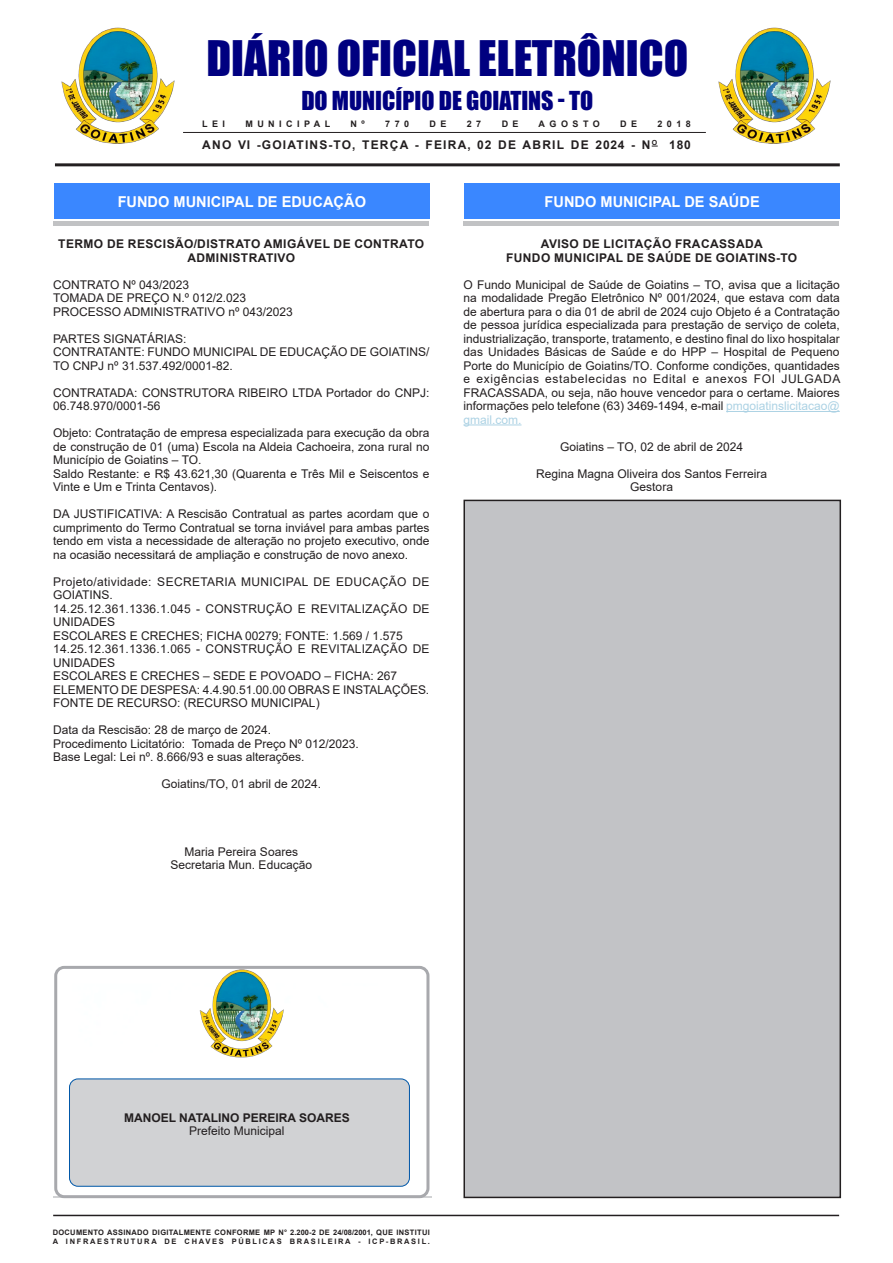
<style>
.page{position:relative;width:893px;height:1263px;background:#fff}
.page>*{position:absolute;margin:0;border:0;box-sizing:border-box;transform-origin:0 0}
.t1{font:45px "Impact";color:#000080}
.t2{font:24px "Impact";color:#000080}
.Chancela{font:700 15px "Arial";color:#fff}
.SEM_PARAGRAFO{font:12px/13.5px "Arial";color:#231f20}
.TITULOS{font:700 12px/13.5px "Arial";letter-spacing:.035em;color:#231f20;text-align:center}
.CARGO{font:12px "Arial";color:#231f20}
.SEM_PARAGRAFO-2{font:12px/13.5px "Arial";letter-spacing:.03em;color:#231f20}
.CIDADE{font:12px "Arial";color:#231f20}
.TITULOS-2{font:700 12px "Arial";letter-spacing:.1em;color:#231f20}
.NOME{font:700 12px "Arial";color:#231f20}
.NOME-2{font:700 9px "Arial";letter-spacing:.495em;color:#231f20}
.t3{font:700 7.5px "Arial";letter-spacing:.04em;color:#231f20}
.t4{font:700 7.5px "Arial";letter-spacing:.225em;color:#231f20}
.s1{color:#acd2e4}
</style>
<div class="page">
<hr style="left:53px;top:1215px;width:786px;height:1px;background:#231f20">
<hr style="left:55px;top:163px;width:785px;height:3px;background:#231f20">
<hr style="left:183px;top:132px;width:523px;height:1px;background:#231f20">
<div style="left:53px;top:189px;width:375px;height:37px;background:#c1c2c4"></div>
<div style="left:53px;top:186px;width:375px;height:35px;background:#fff"></div>
<div style="left:54px;top:184px;width:375px;height:35px;background:#3a87ff"></div>
<hr style="left:53px;top:1197px;width:379px;height:1px;background:#d1d2d4">
<img style="left:56px;top:967px;width:372px;height:230px">
<div style="left:54px;top:966px;width:375px;height:232px;border:3px solid #a8a9ad;border-radius:9px"></div>
<div style="left:70px;top:1079px;width:339px;height:107px;background:#d1d2d4;border-radius:9px"></div>
<div style="left:69px;top:1079px;width:341px;height:107px;border:1px solid #0057a8;border-radius:9px"></div>
<img style="left:198px;top:968px;width:88px;height:91px">
<img style="left:718px;top:27px;width:113px;height:117px">
<div style="left:464px;top:500px;width:376px;height:697px;background:#c2c3c6"></div>
<div style="left:463px;top:500px;width:378px;height:698px;border:2px solid #231f20"></div>
<img style="left:61px;top:27px;width:114px;height:117px">
<div style="left:463px;top:189px;width:376px;height:37px;background:#c1c2c4"></div>
<div style="left:463px;top:186px;width:376px;height:35px;background:#fff"></div>
<div style="left:465px;top:184px;width:375px;height:35px;background:#3a87ff"></div>
<hr style="left:726px;top:411px;width:114px;height:1px;background:#acd2e4">
<hr style="left:463px;top:424px;width:58px;height:1px;background:#acd2e4">
<p class="t1" style="left:206px;top:23px;width:483px">DIÁRIO OFICIAL ELETRÔNICO</p>
<p class="t2" style="left:301px;top:82px;width:294px">DO MUNICÍPIO DE GOIATINS - TO</p>
<p class="NOME-2" style="left:202px;top:117px;width:24px">LEI</p>
<p class="NOME-2" style="left:245px;top:117px;width:87px">MUNICIPAL</p>
<p class="NOME-2" style="left:351px;top:117px;width:16px">N º</p>
<p class="NOME-2" style="left:385px;top:117px;width:25px">770</p>
<p class="NOME-2" style="left:429px;top:117px;width:18px">D E</p>
<p class="NOME-2" style="left:467px;top:117px;width:16px">2 7</p>
<p class="NOME-2" style="left:502px;top:117px;width:18px">D E</p>
<p class="NOME-2" style="left:539px;top:117px;width:63px">AGOSTO</p>
<p class="NOME-2" style="left:620px;top:117px;width:18px">D E</p>
<p class="NOME-2" style="left:657px;top:117px;width:35px">2018</p>
<p class="TITULOS-2" style="left:202px;top:137px;width:490px">ANO VI -GOIATINS-TO, TERÇA - FEIRA, 02 DE ABRIL DE 2024 - N<sup>O</sup> 180</p>
<p class="Chancela" style="left:118px;top:191px;width:250px">FUNDO MUNICIPAL DE EDUCAÇÃO</p>
<p class="TITULOS" style="left:58px;top:237px;width:367px">TERMO DE RESCISÃO/DISTRATO AMIGÁVEL DE CONTRATO<br>ADMINISTRATIVO</p>
<p class="SEM_PARAGRAFO" style="left:53px;top:278px;width:137px">CONTRATO Nº 043/2023</p>
<p class="SEM_PARAGRAFO" style="left:53px;top:291px;width:194px">TOMADA DE PREÇO N.º 012/2.023</p>
<p class="SEM_PARAGRAFO" style="left:53px;top:305px;width:241px">PROCESSO ADMINISTRATIVO nº 043/2023</p>
<p class="SEM_PARAGRAFO" style="left:53px;top:332px;width:135px">PARTES SIGNATÁRIAS:</p>
<p class="SEM_PARAGRAFO" style="left:53px;top:345px;width:378px">CONTRATANTE: FUNDO MUNICIPAL DE EDUCAÇÃO DE GOIATINS/<br>TO CNPJ nº 31.537.492/0001-82.</p>
<p class="SEM_PARAGRAFO" style="left:53px;top:386px;width:378px">CONTRATADA: CONSTRUTORA RIBEIRO LTDA Portador do CNPJ:<br>06.748.970/0001-56</p>
<p class="SEM_PARAGRAFO" style="left:53px;top:426px;width:378px;text-align:justify">Objeto: Contratação de empresa especializada para execução da obra de construção de 01 (uma) Escola na Aldeia Cachoeira, zona rural no Município de Goiatins – TO.</p>
<p class="SEM_PARAGRAFO" style="left:53px;top:467px;width:378px">Saldo Restante: e R$ 43.621,30 (Quarenta e Três Mil e Seiscentos e<br>Vinte e Um e Trinta Centavos).</p>
<p class="SEM_PARAGRAFO" style="left:53px;top:507px;width:378px;text-align:justify">DA JUSTIFICATIVA: A Rescisão Contratual as partes acordam que o cumprimento do Termo Contratual se torna inviável para ambas partes tendo em vista a necessidade de alteração no projeto executivo, onde na ocasião necessitará de ampliação e construção de novo anexo.</p>
<p class="SEM_PARAGRAFO-2" style="left:53px;top:575px;width:378px">Projeto/atividade: SECRETARIA MUNICIPAL DE EDUCAÇÃO DE<br>GOIATINS.</p>
<p class="SEM_PARAGRAFO" style="left:53px;top:602px;width:378px">14.25.12.361.1336.1.045 - CONSTRUÇÃO E REVITALIZAÇÃO DE<br>UNIDADES</p>
<p class="SEM_PARAGRAFO" style="left:53px;top:629px;width:351px">ESCOLARES E CRECHES; FICHA 00279; FONTE: 1.569 / 1.575</p>
<p class="SEM_PARAGRAFO" style="left:53px;top:642px;width:378px">14.25.12.361.1336.1.065 - CONSTRUÇÃO E REVITALIZAÇÃO DE<br>UNIDADES</p>
<p class="SEM_PARAGRAFO" style="left:53px;top:669px;width:346px">ESCOLARES E CRECHES – SEDE E POVOADO – FICHA: 267</p>
<p class="SEM_PARAGRAFO" style="left:53px;top:683px;width:378px">ELEMENTO DE DESPESA: 4.4.90.51.00.00 OBRAS E INSTALAÇÕES.</p>
<p class="SEM_PARAGRAFO" style="left:53px;top:696px;width:268px">FONTE DE RECURSO: (RECURSO MUNICIPAL)</p>
<p class="SEM_PARAGRAFO" style="left:53px;top:723px;width:220px">Data da Rescisão: 28 de março de 2024.</p>
<p class="SEM_PARAGRAFO" style="left:53px;top:737px;width:307px">Procedimento Licitatório: Tomada de Preço Nº 012/2023.</p>
<p class="SEM_PARAGRAFO" style="left:53px;top:750px;width:253px">Base Legal: Lei nº. 8.666/93 e suas alterações.</p>
<p class="CIDADE" style="left:161px;top:776px;width:161px">Goiatins/TO, 01 abril de 2024.</p>
<p class="CARGO" style="left:185px;top:843px;width:115px">Maria Pereira Soares</p>
<p class="CARGO" style="left:171px;top:857px;width:143px">Secretaria Mun. Educação</p>
<p class="Chancela" style="left:545px;top:191px;width:217px">FUNDO MUNICIPAL DE SAÚDE</p>
<p class="TITULOS" style="left:541px;top:237px;width:224px">AVISO DE LICITAÇÃO FRACASSADA</p>
<p class="TITULOS" style="left:506px;top:251px;width:293px">FUNDO MUNICIPAL DE SAÚDE DE GOIATINS-TO</p>
<p class="SEM_PARAGRAFO" style="left:463px;top:278px;width:379px;text-align:justify">O Fundo Municipal de Saúde de Goiatins – TO, avisa que a licitação na modalidade Pregão Eletrônico Nº 001/2024, que estava com data de abertura para o dia 01 de abril de 2024 cujo Objeto é a Contratação de pessoa jurídica especializada para prestação de serviço de coleta, industrialização, transporte, tratamento, e destino final do lixo hospitalar das Unidades Básicas de Saúde e do HPP – Hospital de Pequeno Porte do Município de Goiatins/TO. Conforme condições, quantidades e exigências estabelecidas no Edital e anexos FOI JULGADA FRACASSADA, ou seja, não houve vencedor para o certame. Maiores informações pelo telefone (63) 3469-1494, e-mail <span class="s1">pmgoiatinslicitacao@ gmail.com.</span></p>
<p class="CIDADE" style="left:560px;top:438px;width:184px">Goiatins – TO, 02 de abril de 2024</p>
<p class="CARGO" style="left:536px;top:465px;width:232px">Regina Magna Oliveira dos Santos Ferreira</p>
<p class="CARGO" style="left:630px;top:479px;width:44px">Gestora</p>
<p class="NOME" style="left:124px;top:1109px;width:227px">MANOEL NATALINO PEREIRA SOARES</p>
<p class="CARGO" style="left:189px;top:1123px;width:97px">Prefeito Municipal</p>
<p class="t3" style="left:53px;top:1227px;width:379px">DOCUMENTO ASSINADO DIGITALMENTE CONFORME MP N° 2.200-2 DE 24/08/2001, QUE INSTITUI</p>
<p class="t4" style="left:53px;top:1236px;width:379px">A INFRAESTRUTURA DE CHAVES PÚBLICAS BRASILEIRA - ICP-BRASIL.</p>
</div>
